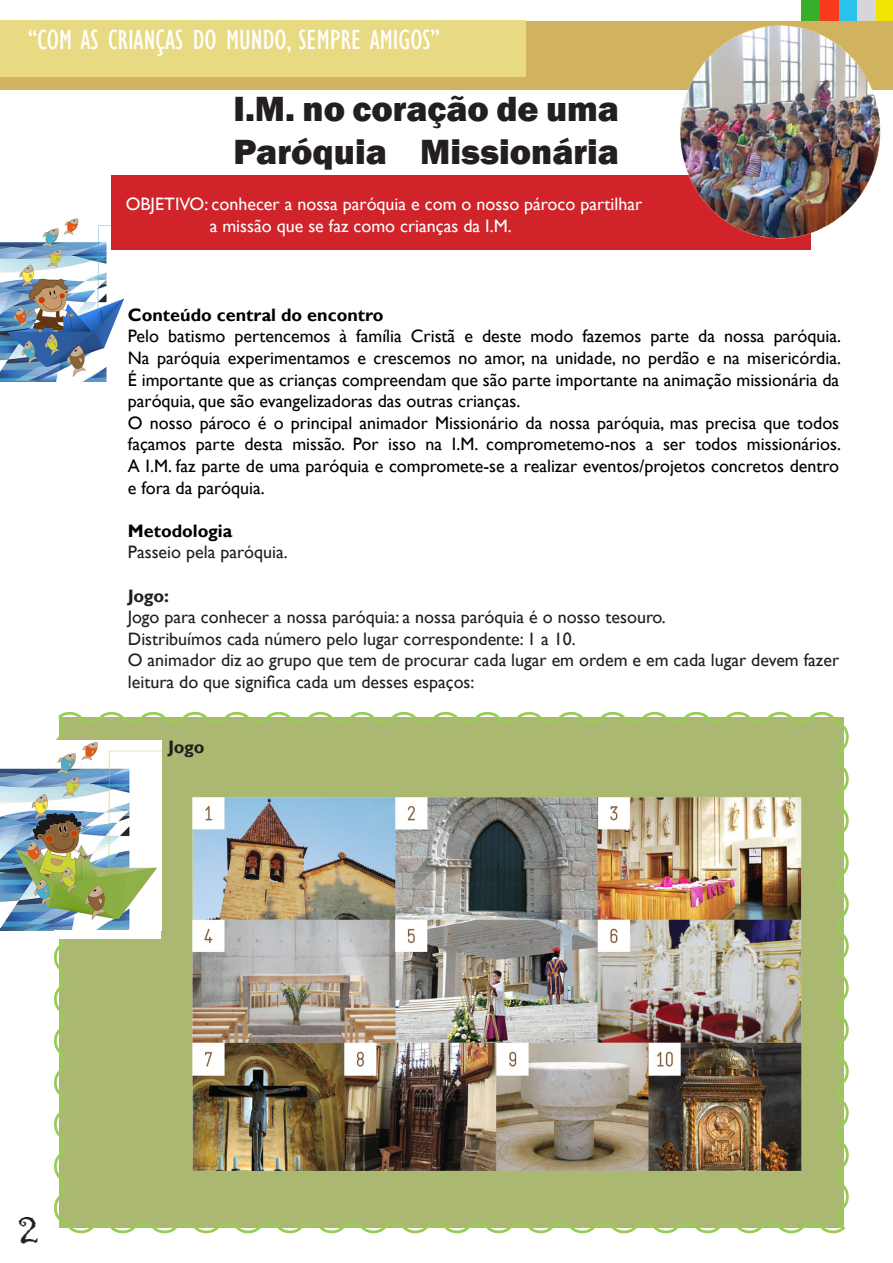
<style>
.page{position:relative;width:893px;height:1263px;background:#fff}
.page>*{position:absolute;margin:0;border:0;box-sizing:border-box;transform-origin:0 0}
.t1{font:45px "Gigi";color:#231f20}
.t2{font:800 36px "Franklin Gothic";color:#231f20}
.t3{font:condensed 28.5px "Gill Sans";color:#fff}
.t4{font:18px/21.6px "Gill Sans";color:#000}
.t5{font:18px/21.6px "Gill Sans";color:#231f20}
.t6{font:18px "Gill Sans";color:#fff}
.t7{font:700 18px "Gill Sans";color:#000}
.t8{font:700 18px "Gill Sans";letter-spacing:-.015em;color:#231f20}
</style>
<div class="page">
<svg style="left:54px;top:711px;width:795px;height:523px;background:#afbd7a"></svg>
<div style="left:874px;top:0;width:19px;height:48px;background:#f1e304"></div>
<div style="left:857px;top:0;width:19px;height:41px;background:#d6d6d8"></div>
<div style="left:839px;top:0;width:18px;height:41px;background:#2bc3ed"></div>
<div style="left:820px;top:0;width:19px;height:44px;background:#fa3a1d"></div>
<div style="left:802px;top:0;width:18px;height:25px;background:#39ae28"></div>
<div style="left:0;top:21px;width:893px;height:68px;background:#d1b25f"></div>
<div style="left:0;top:20px;width:525px;height:57px;background:#e8da83"></div>
<img style="left:0;top:741px;width:161px;height:190px">
<div style="left:54px;top:930px;width:107px;height:9px;background:#fff"></div>
<img style="left:0;top:218px;width:124px;height:164px">
<div style="left:111px;top:176px;width:700px;height:74px;background:#d1232a"></div>
<img style="left:676px;top:25px;width:208px;height:214px">
<img style="left:184px;top:790px;width:629px;height:264px">
<img style="left:191px;top:1043px;width:613px;height:137px">
<p class="t3" style="left:28px;top:23px;width:413px">“COM AS CRIANÇAS DO MUNDO, SEMPRE AMIGOS”</p>
<p class="t2" style="left:233px;top:85px;width:387px">I.M. no coração de uma</p>
<p class="t2" style="left:233px;top:129px;width:387px">Paróquia Missionária</p>
<p class="t6" style="left:126px;top:194px;width:518px">OBJETIVO: conhecer a nossa paróquia e com o nosso pároco partilhar</p>
<p class="t6" style="left:210px;top:215px;width:303px">a missão que se faz como crianças da I.M.</p>
<p class="t7" style="left:128px;top:304px;width:257px">Conteúdo central do encontro</p>
<p class="t4" style="left:128px;top:326px;width:715px">Pelo batismo pertencemos à família Cristã e deste modo fazemos parte da nossa paróquia.</p>
<p class="t4" style="left:128px;top:347px;width:715px">Na paróquia experimentamos e crescemos no amor, na unidade, no perdão e na misericórdia.</p>
<p class="t4" style="left:128px;top:369px;width:713px">É importante que as crianças compreendam que são parte importante na animação missionária da paróquia, que são evangelizadoras das outras crianças.</p>
<p class="t4" style="left:128px;top:412px;width:715px">O nosso pároco é o principal animador Missionário da nossa paróquia, mas precisa que todos façamos parte desta missão. Por isso na I.M. comprometemo-nos a ser todos missionários.</p>
<p class="t4" style="left:128px;top:455px;width:713px">A I.M. faz parte de uma paróquia e compromete-se a realizar eventos/projetos concretos dentro e fora da paróquia.</p>
<p class="t7" style="left:128px;top:520px;width:106px">Metodologia</p>
<p class="t5" style="left:128px;top:542px;width:161px">Passeio pela paróquia.</p>
<p class="t8" style="left:128px;top:585px;width:43px">Jogo:</p>
<p class="t5" style="left:128px;top:607px;width:540px">Jogo para conhecer a nossa paróquia: a nossa paróquia é o nosso tesouro.</p>
<p class="t5" style="left:128px;top:628px;width:449px">Distribuímos cada número pelo lugar correspondente: 1 a 10.</p>
<p class="t5" style="left:128px;top:650px;width:713px">O animador diz ao grupo que tem de procurar cada lugar em ordem e em cada lugar devem fazer leitura do que significa cada um desses espaços:</p>
<p class="t8" style="left:168px;top:736px;width:38px">Jogo</p>
<p class="t1" style="left:18px;top:1199px;width:22px">2</p>
</div>
